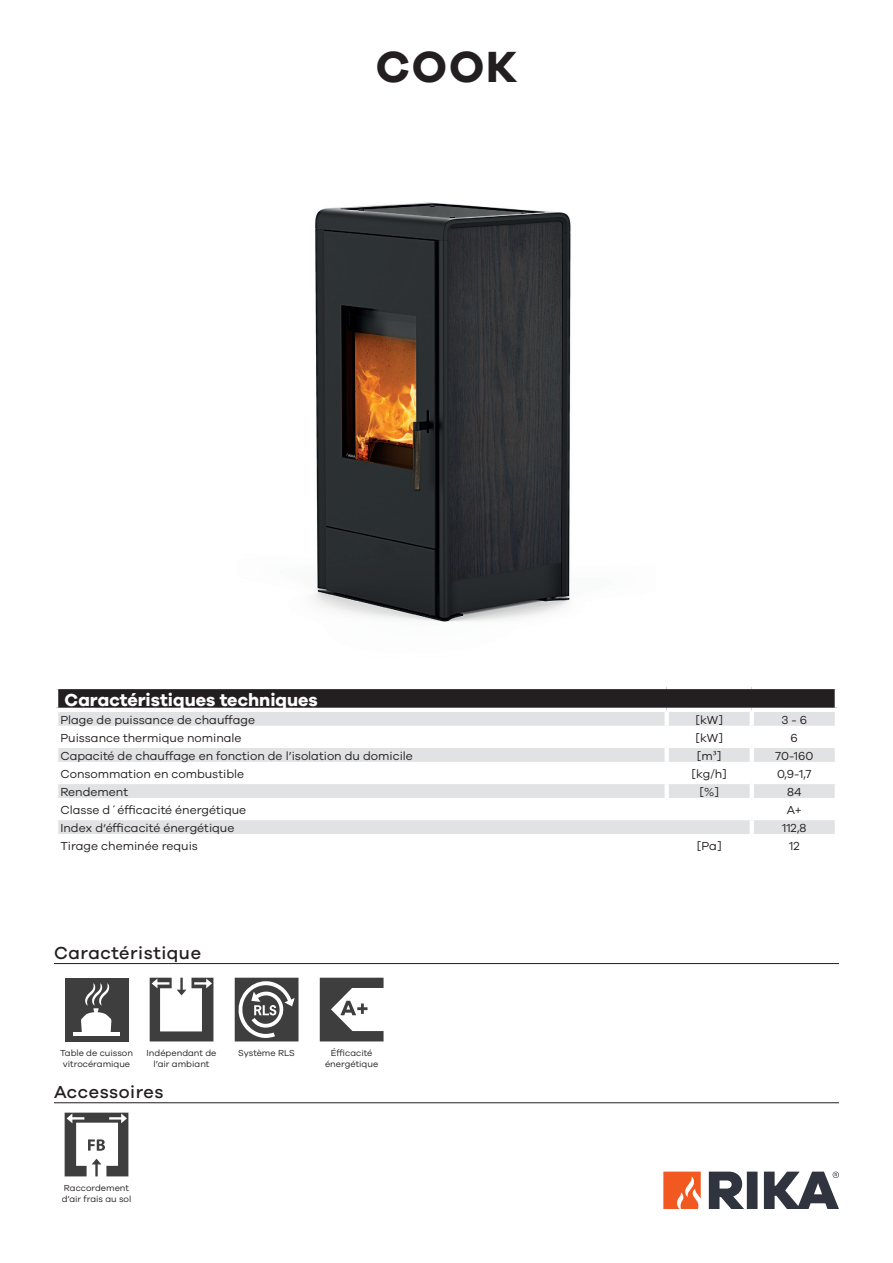
<style>
.page{position:relative;width:893px;height:1263px;background:#fff}
.page>*{position:absolute;margin:0;border:0;box-sizing:border-box;transform-origin:0 0}
.CH_-_CoverHeader{font:700 45px "Galano Grotesque";color:#231f20}
.Standard_Header_left{font:700 18px "Galano Grotesque";color:#fff}
.H2_-_SubHeader_Fixed{font:500 18px "Galano Grotesque";letter-spacing:.03em;color:#231f20}
.H2_-_SubHeader{font:500 18px "Galano Grotesque";letter-spacing:.03em;color:#231f20}
.Standard_BodyText{font:12px "Galano Grotesque";color:#231f20}
.Standard_BodyText-2{font:9px/10.8px "Galano Grotesque";color:#231f20;text-align:center}
.s1{font-family:"Minion Pro"}
</style>
<div class="page">
<hr style="left:54px;top:963px;width:785px;height:1px;background:#231f20">
<hr style="left:54px;top:1102px;width:785px;height:1px;background:#231f20">
<div style="left:65px;top:978px;width:63px;height:63px;background:#3e3e3f"></div>
<svg style="left:81px;top:983px;width:31px;height:49px"></svg>
<hr style="left:73px;top:1032px;width:47px;height:4px;background:#fff">
<svg style="left:150px;top:978px;width:63px;height:63px"></svg>
<svg style="left:235px;top:978px;width:63px;height:63px"></svg>
<svg style="left:320px;top:978px;width:64px;height:63px"></svg>
<svg style="left:65px;top:1113px;width:63px;height:63px"></svg>
<svg style="left:663px;top:1171px;width:38px;height:38px"></svg>
<svg style="left:709px;top:1171px;width:130px;height:38px"></svg>
<div style="left:56px;top:687px;width:781px;height:23px;background:#231f20"></div>
<div style="left:58px;top:712px;width:777px;height:14px;background:#e1e2e4"></div>
<svg style="left:58px;top:748px;width:777px;height:86px;fill:#e1e2e4"></svg>
<hr style="left:54px;top:685px;width:613px;height:4px;background:#fff">
<hr style="left:54px;top:689px;width:4px;height:19px;background:#fff">
<hr style="left:667px;top:685px;width:85px;height:4px;background:#fff">
<hr style="left:752px;top:685px;width:87px;height:4px;background:#fff">
<hr style="left:835px;top:689px;width:4px;height:19px;background:#fff">
<hr style="left:54px;top:708px;width:613px;height:4px;background:#fff">
<hr style="left:667px;top:708px;width:85px;height:4px;background:#fff">
<hr style="left:665px;top:712px;width:4px;height:14px;background:#fff">
<hr style="left:752px;top:708px;width:87px;height:4px;background:#fff">
<hr style="left:750px;top:712px;width:4px;height:14px;background:#fff">
<hr style="left:665px;top:748px;width:4px;height:14px;background:#fff">
<hr style="left:750px;top:748px;width:4px;height:14px;background:#fff">
<hr style="left:54px;top:762px;width:613px;height:4px;background:#fff">
<hr style="left:667px;top:762px;width:85px;height:4px;background:#fff">
<hr style="left:665px;top:766px;width:4px;height:14px;background:#fff">
<hr style="left:752px;top:762px;width:87px;height:4px;background:#fff">
<hr style="left:750px;top:766px;width:4px;height:14px;background:#fff">
<hr style="left:54px;top:780px;width:613px;height:4px;background:#fff">
<hr style="left:667px;top:780px;width:85px;height:4px;background:#fff">
<hr style="left:665px;top:784px;width:4px;height:14px;background:#fff">
<hr style="left:752px;top:780px;width:87px;height:4px;background:#fff">
<hr style="left:750px;top:784px;width:4px;height:14px;background:#fff">
<hr style="left:54px;top:798px;width:613px;height:4px;background:#fff">
<hr style="left:667px;top:798px;width:85px;height:4px;background:#fff">
<hr style="left:752px;top:798px;width:87px;height:4px;background:#fff">
<hr style="left:750px;top:802px;width:4px;height:14px;background:#fff">
<hr style="left:54px;top:816px;width:613px;height:4px;background:#fff">
<hr style="left:667px;top:816px;width:85px;height:4px;background:#fff">
<hr style="left:752px;top:816px;width:87px;height:4px;background:#fff">
<hr style="left:750px;top:820px;width:4px;height:14px;background:#fff">
<img style="left:314px;top:202px;width:257px;height:420px">
<p class="CH_-_CoverHeader" style="left:376px;top:39px;width:143px">COOK</p>
<p class="Standard_Header_left" style="left:65px;top:688px;width:255px">Caractéristiques techniques</p>
<p class="Standard_BodyText" style="left:60px;top:712px;width:196px">Plage de puissance de chauffage</p>
<p class="Standard_BodyText" style="left:695px;top:712px;width:29px">[kW]</p>
<p class="Standard_BodyText" style="left:781px;top:712px;width:27px">3 - 6</p>
<p class="Standard_BodyText" style="left:60px;top:730px;width:183px">Puissance thermique nominale</p>
<p class="Standard_BodyText" style="left:695px;top:730px;width:29px">[kW]</p>
<p class="Standard_BodyText" style="left:791px;top:730px;width:9px">6</p>
<p class="Standard_BodyText" style="left:60px;top:748px;width:354px">Capacité de chauffage en fonction de l’isolation du domicile</p>
<p class="Standard_BodyText" style="left:697px;top:748px;width:26px">[m<span class="s1">³</span>]</p>
<p class="Standard_BodyText" style="left:775px;top:748px;width:40px">70-160</p>
<p class="Standard_BodyText" style="left:60px;top:766px;width:185px">Consommation en combustible</p>
<p class="Standard_BodyText" style="left:691px;top:766px;width:37px">[kg/h]</p>
<p class="Standard_BodyText" style="left:777px;top:766px;width:36px">0,9-1,7</p>
<p class="Standard_BodyText" style="left:60px;top:784px;width:69px">Rendement</p>
<p class="Standard_BodyText" style="left:699px;top:784px;width:21px">[%]</p>
<p class="Standard_BodyText" style="left:787px;top:784px;width:16px">84</p>
<p class="Standard_BodyText" style="left:60px;top:803px;width:187px">Classe d´éfficacité énergétique</p>
<p class="Standard_BodyText" style="left:787px;top:803px;width:17px">A+</p>
<p class="Standard_BodyText" style="left:60px;top:821px;width:176px">Index d‘éfficacité énergétique</p>
<p class="Standard_BodyText" style="left:782px;top:821px;width:26px">112,8</p>
<p class="Standard_BodyText" style="left:60px;top:839px;width:139px">Tirage cheminée requis</p>
<p class="Standard_BodyText" style="left:697px;top:839px;width:26px">[Pa]</p>
<p class="Standard_BodyText" style="left:789px;top:839px;width:12px">12</p>
<p class="H2_-_SubHeader_Fixed" style="left:54px;top:942px;width:149px">Caractéristique</p>
<p class="Standard_BodyText-2" style="left:60px;top:1048px;width:74px">Table de cuisson vitrocéramique</p>
<p class="Standard_BodyText-2" style="left:147px;top:1048px;width:71px">Indépendant de l’air ambiant</p>
<p class="Standard_BodyText-2" style="left:238px;top:1048px;width:58px">Système RLS</p>
<p class="Standard_BodyText-2" style="left:325px;top:1048px;width:55px">Éfficacité énergétique</p>
<p class="H2_-_SubHeader" style="left:54px;top:1081px;width:111px">Accessoires</p>
<p class="Standard_BodyText-2" style="left:62px;top:1183px;width:71px;text-align:left">Raccordement d’air frais au sol</p>
</div>
